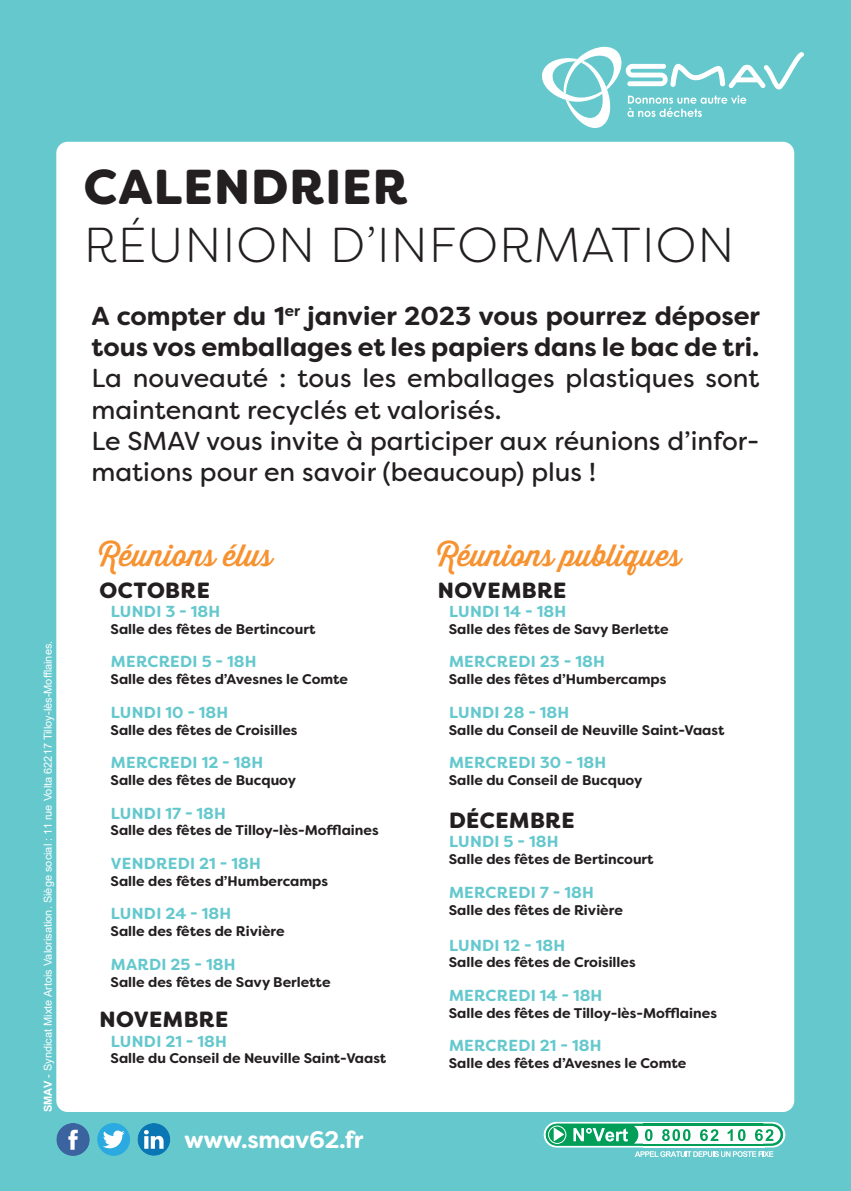
<style>
.page{position:relative;width:851px;height:1191px;background:#fff}
.page>*{position:absolute;margin:0;border:0;box-sizing:border-box;transform-origin:0 0}
.t1{font:300 49px "Filson Soft";letter-spacing:.02em;color:#231f20}
.t2{font:900 49px "Filson Soft";letter-spacing:.02em;color:#231f20}
.t3{font:500 30px "Thirsty Script";color:#f69230}
.t4{font:26px/31.2px "Filson Soft";color:#231f20}
.t5{font:700 26px/31.2px "Filson Soft";color:#231f20}
.t6{font:700 24px "Filson Soft";letter-spacing:-.02em;color:#fff}
.t7{font:900 22px "Filson Soft";letter-spacing:.02em;color:#231f20}
.t8{font:700 16px "Filson Soft";letter-spacing:.02em;color:#64c8cd}
.t9{font:700 14px "Filson Soft";color:#231f20}
.t10{font:11px "Arial";color:#fff}
.s1{font-weight:700}
</style>
<div class="page">
<div style="left:0;top:0;width:850px;height:1191px;background:#64c8cd"></div>
<svg style="left:542px;top:47px;width:262px;height:81px"></svg>
<div style="left:56px;top:1123px;width:34px;height:32px;background:#3b63a0;border-radius:50%"></div>
<svg style="left:68px;top:1129px;width:10px;height:20px"></svg>
<div style="left:97px;top:1123px;width:33px;height:32px;background:#2aaae1;border-radius:16px"></div>
<svg style="left:103px;top:1130px;width:22px;height:18px"></svg>
<div style="left:137px;top:1123px;width:33px;height:32px;background:#0a77b4;border-radius:50%"></div>
<svg style="left:144px;top:1130px;width:19px;height:18px"></svg>
<svg style="left:543px;top:1121px;width:242px;height:36px"></svg>
<div style="left:56px;top:142px;width:738px;height:970px;background:#fff;border-radius:11px"></div>
<p class="t10" style="left:41px;top:1112px;width:473px;rotate:-90deg"><span class="s1">SMAV</span> - Syndicat Mixte Artois Valorisation. Siège social : 11 rue Volta 62217 Tilloy-lès-Mofflaines.</p>
<h1 class="t2" style="left:84px;top:155px;width:325px">CALENDRIER</h1>
<h1 class="t1" style="left:84px;top:215px;width:652px">RÉUNION D’INFORMATION</h1>
<h3 class="t5" style="left:91px;top:300px;width:670px">A compter du 1<sup>er</sup> janvier 2023 vous pourrez déposer tous vos emballages et les papiers dans le bac de tri.</h3>
<h3 class="t4" style="left:91px;top:363px;width:669px">La nouveauté : tous les emballages plastiques sont maintenant recyclés et valorisés.<br>Le SMAV vous invite à participer aux réunions d’infor&shy;mations pour en savoir (beaucoup) plus !</h3>
<h2 class="t3" style="left:99px;top:533px;width:175px">Réunions élus</h2>
<h3 class="t7" style="left:99px;top:576px;width:112px">OCTOBRE</h3>
<p class="t8" style="left:111px;top:601px;width:111px">LUNDI 3 - 18H</p>
<p class="t9" style="left:111px;top:619px;width:206px">Salle des fêtes de Bertincourt</p>
<p class="t8" style="left:111px;top:651px;width:147px">MERCREDI 5 - 18H</p>
<p class="t9" style="left:111px;top:670px;width:239px">Salle des fêtes d’Avesnes le Comte</p>
<p class="t8" style="left:111px;top:702px;width:119px">LUNDI 10 - 18H</p>
<p class="t9" style="left:111px;top:720px;width:188px">Salle des fêtes de Croisilles</p>
<p class="t8" style="left:111px;top:752px;width:154px">MERCREDI 12 - 18H</p>
<p class="t9" style="left:111px;top:771px;width:187px">Salle des fêtes de Bucquoy</p>
<p class="t8" style="left:111px;top:802px;width:117px">LUNDI 17 - 18H</p>
<p class="t9" style="left:111px;top:821px;width:269px">Salle des fêtes de Tilloy-lès-Mofflaines</p>
<p class="t8" style="left:111px;top:853px;width:151px">VENDREDI 21 - 18H</p>
<p class="t9" style="left:111px;top:871px;width:219px">Salle des fêtes d’Humbercamps</p>
<p class="t8" style="left:111px;top:903px;width:122px">LUNDI 24 - 18H</p>
<p class="t9" style="left:111px;top:922px;width:175px">Salle des fêtes de Rivière</p>
<p class="t8" style="left:111px;top:954px;width:126px">MARDI 25 - 18H</p>
<p class="t9" style="left:111px;top:972px;width:221px">Salle des fêtes de Savy Berlette</p>
<h3 class="t7" style="left:99px;top:1005px;width:130px">NOVEMBRE</h3>
<p class="t8" style="left:111px;top:1030px;width:118px">LUNDI 21 - 18H</p>
<p class="t9" style="left:111px;top:1049px;width:277px">Salle du Conseil de Neuville Saint-Vaast</p>
<h3 class="t6" style="left:184px;top:1124px;width:181px">www.smav62.fr</h3>
<h2 class="t3" style="left:437px;top:533px;width:245px">Réunions publiques</h2>
<h3 class="t7" style="left:437px;top:576px;width:130px">NOVEMBRE</h3>
<p class="t8" style="left:449px;top:601px;width:119px">LUNDI 14 - 18H</p>
<p class="t9" style="left:449px;top:619px;width:221px">Salle des fêtes de Savy Berlette</p>
<p class="t8" style="left:449px;top:651px;width:157px">MERCREDI 23 - 18H</p>
<p class="t9" style="left:449px;top:670px;width:219px">Salle des fêtes d’Humbercamps</p>
<p class="t8" style="left:449px;top:702px;width:122px">LUNDI 28 - 18H</p>
<p class="t9" style="left:449px;top:720px;width:277px">Salle du Conseil de Neuville Saint-Vaast</p>
<p class="t8" style="left:449px;top:752px;width:159px">MERCREDI 30 - 18H</p>
<p class="t9" style="left:449px;top:771px;width:195px">Salle du Conseil de Bucquoy</p>
<h3 class="t7" style="left:449px;top:806px;width:127px">DÉCEMBRE</h3>
<p class="t8" style="left:449px;top:831px;width:111px">LUNDI 5 - 18H</p>
<p class="t9" style="left:449px;top:850px;width:206px">Salle des fêtes de Bertincourt</p>
<p class="t8" style="left:449px;top:882px;width:146px">MERCREDI 7 - 18H</p>
<p class="t9" style="left:449px;top:900px;width:175px">Salle des fêtes de Rivière</p>
<p class="t8" style="left:449px;top:934px;width:118px">LUNDI 12 - 18H</p>
<p class="t9" style="left:449px;top:953px;width:188px">Salle des fêtes de Croisilles</p>
<p class="t8" style="left:449px;top:985px;width:155px">MERCREDI 14 - 18H</p>
<p class="t9" style="left:449px;top:1003px;width:269px">Salle des fêtes de Tilloy-lès-Mofflaines</p>
<p class="t8" style="left:449px;top:1035px;width:154px">MERCREDI 21 - 18H</p>
<p class="t9" style="left:449px;top:1054px;width:239px">Salle des fêtes d’Avesnes le Comte</p>
</div>
